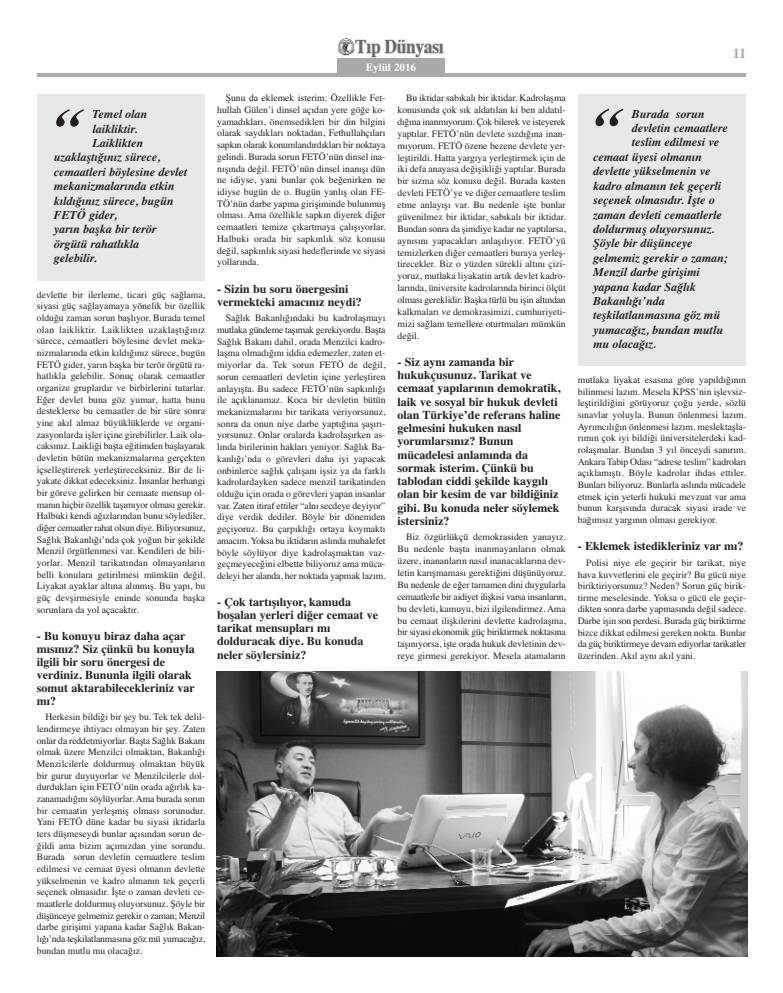
<style>
.page{position:relative;width:783px;height:993px;background:#fff}
.page>*{position:absolute;margin:0;border:0;box-sizing:border-box;transform-origin:0 0}
.t1{font:italic 700 55px "Times";color:#231f20}
.t2{font:700 14px "Times";color:#a8a9ad}
.t3{font:700 12px/13.2px "Times";color:#231f20}
.t4{font:italic 700 12px "Times";color:#231f20}
.t5{font:700 11px "Times";color:#fff}
.t6{font:9.7px/11.7px "Times";color:#231f20;text-align:justify}
</style>
<div class="page">
<hr style="left:37px;top:73px;width:709px;height:4px;background:#a8a9ad">
<img style="left:337px;top:37px;width:107px;height:22px">
<div style="left:337px;top:59px;width:107px;height:18px;background:#a8a9ad"></div>
<img style="left:216px;top:671px;width:531px;height:284px">
<div style="left:37px;top:94px;width:168px;height:186px;background:#e6e7e9"></div>
<div style="left:578px;top:94px;width:168px;height:272px;background:#e6e7e9"></div>
<h1 class="t1" style="left:54px;top:108px;width:29px">“</h1>
<p class="t4" style="left:92px;top:110px;width:56px">Temel olan</p>
<p class="t4" style="left:92px;top:124px;width:47px">laikliktir.</p>
<p class="t4" style="left:92px;top:138px;width:52px">Laiklikten</p>
<p class="t4" style="left:54px;top:153px;width:108px">uzaklaştığınız sürece,</p>
<p class="t4" style="left:54px;top:167px;width:135px">cemaatleri böylesine devlet</p>
<p class="t4" style="left:54px;top:182px;width:122px">mekanizmalarında etkin</p>
<p class="t4" style="left:54px;top:196px;width:121px">kıldığınız sürece, bugün</p>
<p class="t4" style="left:54px;top:210px;width:64px">FETÖ gider,</p>
<p class="t4" style="left:54px;top:225px;width:104px">yarın başka bir terör</p>
<p class="t4" style="left:54px;top:239px;width:87px">örgütü rahatlıkla</p>
<p class="t4" style="left:54px;top:254px;width:45px">gelebilir.</p>
<p class="t6" style="left:37px;top:289px;width:170px">devlette bir ilerleme, ticari güç sağlama, siyasi güç sağlayamaya yönelik bir özellik olduğu zaman sorun başlıyor. Burada temel olan laikliktir. Laiklikten uzaklaştığınız sürece, cemaatleri böylesine devlet meka&shy;nizmalarında etkin kıldığınız sürece, bugün FETÖ gider, yarın başka bir terör örgütü ra&shy;hatlıkla gelebilir. Sonuç olarak cemaatler organize gruplardır ve birbirlerini tutarlar.<br>Eğer devlet buna göz yumar, hatta bunu desteklerse bu cemaatler de bir süre sonra yine akıl almaz büyüklüklerde ve organi&shy;zasyonlarda işler içine girebilirler. Laik ola&shy;caksınız. Laikliği başta eğitimden başlayarak devletin bütün mekanizmalarına gerçekten içselleştirerek yerleştireceksiniz. Bir de li&shy;yakate dikkat edeceksiniz. İnsanlar herhangi bir göreve gelirken bir cemaate mensup ol&shy;manın hiçbir özellik taşımıyor olması gerekir.<br>Halbuki kendi ağızlarından bunu söylediler, diğer cemaatler rahat olsun diye. Biliyorsunuz, Sağlık Bakanlığı’nda çok yoğun bir şekilde Menzil örgütlenmesi var. Kendileri de bili&shy;yorlar. Menzil tarikatından olmayanların belli konulara getirilmesi mümkün değil.<br>Liyakat ayaklar altına alınmış. Bu yapı, bu güç devşirmesiyle eninde sonunda başka sorunlara da yol açacaktır.</p>
<p class="t3" style="left:37px;top:630px;width:159px">- Bu konuyu biraz daha açar mısınız? Siz çünkü bu konuyla ilgili bir soru önergesi de verdiniz. Bununla ilgili olarak somut aktarabilecekleriniz var mı?</p>
<p class="t6" style="left:37px;top:712px;width:170px;text-indent:9px">Herkesin bildiği bir şey bu. Tek tek delil&shy;lendirmeye ihtiyacı olmayan bir şey. Zaten onlar da reddetmiyorlar. Başta Sağlık Bakanı olmak üzere Menzilci olmaktan, Bakanlığı Menzilcilerle doldurmuş olmaktan büyük bir gurur duyuyorlar ve Menzilcilerle dol&shy;durdukları için FETÖ’nün orada ağırlık ka&shy;zanamadığını söylüyorlar. Ama burada sorun bir cemaatin yerleşmiş olması sorunudur.<br>Yani FETÖ düne kadar bu siyasi iktidarla ters düşmeseydi bunlar açısından sorun de&shy;ğildi ama bizim açımızdan yine sorundu.<br>Burada sorun devletin cemaatlere teslim edilmesi ve cemaat üyesi olmanın devlette yükselmenin ve kadro almanın tek geçerli seçenek olmasıdır. İşte o zaman devleti ce&shy;maatlerle doldurmuş oluyorsunuz. Şöyle bir düşünceye gelmemiz gerekir o zaman; Menzil darbe girişimi yapana kadar Sağlık Bakan&shy;lığı’nda teşkilatlanmasına göz mü yumacağız, bundan mutlu mu olacağız.</p>
<p class="t5" style="left:366px;top:63px;width:52px">Eylül 2016</p>
<p class="t6" style="left:217px;top:93px;width:170px;text-indent:9px">Şunu da eklemek isterim: Özellikle Fet&shy;hullah Gülen’i dinsel açıdan yere göğe ko&shy;yamadıkları, önemsedikleri bir din bilgini olarak saydıkları noktadan, Fethullahçıları sapkın olarak konumlandırdıkları bir noktaya gelindi. Burada sorun FETÖ’nün dinsel ina&shy;nışında değil. FETÖ’nün dinsel inanışı dün ne idiyse, yani bunlar çok beğenirken ne idiyse bugün de o. Bugün yanlış olan FE-TÖ’nün darbe yapma girişiminde bulunmuş olması. Ama özellikle sapkın diyerek diğer cemaatleri temize çıkartmaya çalışıyorlar.<br>Halbuki orada bir sapkınlık söz konusu değil, sapkınlık siyasi hedeflerinde ve siyasi yollarında.</p>
<p class="t3" style="left:217px;top:283px;width:146px">- Sizin bu soru önergesini vermekteki amacınız neydi?</p>
<p class="t6" style="left:217px;top:313px;width:170px;text-indent:9px">Sağlık Bakanlığındaki bu kadrolaşmayı mutlaka gündeme taşımak gerekiyordu. Başta Sağlık Bakanı dahil, orada Menzilci kadro&shy;laşma olmadığını iddia edemezler, zaten et&shy;miyorlar da. Tek sorun FETÖ de değil, sorun cemaatleri devletin içine yerleştiren anlayışta. Bu sadece FETÖ’nün sapkınlığı ile açıklanamaz. Koca bir devletin bütün mekanizmalarını bir tarikata veriyorsunuz, sonra da onun niye darbe yaptığına şaşırı&shy;yorsunuz. Onlar oralarda kadrolaşırken as&shy;lında birilerinin hakları yeniyor. Sağlık Ba&shy;kanlığı’nda o görevleri daha iyi yapacak onbinlerce sağlık çalışanı işsiz ya da farklı kadrolardayken sadece menzil tarikatinden olduğu için orada o görevleri yapan insanlar var. Zaten itiraf ettiler “alnı secdeye deyiyor” diye verdik dediler. Böyle bir dönemden geçiyoruz. Bu çarpıklığı ortaya koymaktı amacım. Yoksa bu iktidarın aslında muhalefet böyle söylüyor diye kadrolaşmaktan vaz&shy;geçmeyeceğini elbette biliyoruz ama müca&shy;deleyi her alanda, her noktada yapmak lazım.</p>
<p class="t3" style="left:217px;top:596px;width:162px">- Çok tartışılıyor, kamuda boşalan yerleri diğer cemaat ve tarikat mensupları mı dolduracak diye. Bu konuda neler söylersiniz?</p>
<p class="t6" style="left:397px;top:93px;width:170px;text-indent:9px">Bu iktidar sabıkalı bir iktidar. Kadrolaşma konusunda çok sık aldatılan ki ben aldatıl&shy;dığına inanmıyorum. Çok bilerek ve isteyerek yaptılar. FETÖ’nün devlete sızdığına inan&shy;mıyorum. FETÖ özene bezene devlete yer&shy;leştirildi. Hatta yargıya yerleştirmek için de iki defa anayasa değişikliği yaptılar. Burada bir sızma söz konusu değil. Burada kasten devleti FETÖ’ye ve diğer cemaatlere teslim etme anlayışı var. Bu nedenle işte bunlar güvenilmez bir iktidar, sabıkalı bir iktidar.<br>Bundan sonra da şimdiye kadar ne yaptılarsa, aynısını yapacakları anlaşılıyor. FETÖ’yü temizlerken diğer cemaatleri buraya yerleş&shy;tirecekler. Biz o yüzden sürekli altını çizi&shy;yoruz, mutlaka liyakatin artık devlet kadro&shy;larında, üniversite kadrolarında birinci ölçüt olması gereklidir. Başka türlü bu işin altından kalkmaları ve demokrasimizi, cumhuriyeti&shy;mizi sağlam temellere oturtmaları mümkün değil.</p>
<p class="t3" style="left:397px;top:356px;width:164px">- Siz aynı zamanda bir hukukçusunuz. Tarikat ve cemaat yapılarının demokratik, laik ve sosyal bir hukuk devleti olan Türkiye’de referans haline gelmesini hukuken nasıl yorumlarsınız? Bunun mücadelesi anlamında da sormak isterim. Çünkü bu tablodan ciddi şekilde kaygılı olan bir kesim de var bildiğiniz gibi. Bu konuda neler söylemek istersiniz?</p>
<p class="t6" style="left:397px;top:532px;width:170px;text-indent:9px">Biz özgürlükçü demokrasiden yanayız.<br>Bu nedenle başta inanmayanların olmak üzere, inananların nasıl inanacaklarına dev&shy;letin karışmaması gerektiğini düşünüyoruz.<br>Bu nedenle de eğer tamamen dini duygularla cemaatlerle bir aidiyet ilişkisi varsa insanların, bu devleti, kamuyu, bizi ilgilendirmez. Ama bu cemaat ilişkilerini devlette kadrolaşma, bir siyasi ekonomik güç biriktirmek noktasına taşınıyorsa, işte orada hukuk devletinin dev&shy;reye girmesi gerekiyor. Mesela atamaların</p>
<h2 class="t2" style="left:732px;top:49px;width:15px">11</h2>
<h1 class="t1" style="left:593px;top:108px;width:29px">“</h1>
<p class="t4" style="left:631px;top:109px;width:74px">Burada sorun</p>
<p class="t4" style="left:631px;top:124px;width:97px">devletin cemaatlere</p>
<p class="t4" style="left:631px;top:138px;width:89px">teslim edilmesi ve</p>
<p class="t4" style="left:593px;top:152px;width:110px">cemaat üyesi olmanın</p>
<p class="t4" style="left:593px;top:167px;width:119px">devlette yükselmenin ve</p>
<p class="t4" style="left:593px;top:181px;width:129px">kadro almanın tek geçerli</p>
<p class="t4" style="left:593px;top:196px;width:123px">seçenek olmasıdır. İşte o</p>
<p class="t4" style="left:593px;top:210px;width:130px">zaman devleti cemaatlerle</p>
<p class="t4" style="left:593px;top:224px;width:123px">doldurmuş oluyorsunuz.</p>
<p class="t4" style="left:593px;top:239px;width:101px">Şöyle bir düşünceye</p>
<p class="t4" style="left:593px;top:253px;width:136px">gelmemiz gerekir o zaman;</p>
<p class="t4" style="left:593px;top:268px;width:108px">Menzil darbe girişimi</p>
<p class="t4" style="left:593px;top:282px;width:104px">yapana kadar Sağlık</p>
<p class="t4" style="left:593px;top:296px;width:73px">Bakanlığı’nda</p>
<p class="t4" style="left:593px;top:311px;width:128px">teşkilatlanmasına göz mü</p>
<p class="t4" style="left:593px;top:325px;width:131px">yumacağız, bundan mutlu</p>
<p class="t4" style="left:593px;top:340px;width:64px">mu olacağız.</p>
<p class="t6" style="left:577px;top:375px;width:170px">mutlaka liyakat esasına göre yapıldığının bilinmesi lazım. Mesela KPSS’nin işlevsiz&shy;leştirildiğini görüyoruz çoğu yerde, sözlü sınavlar yoluyla. Bunun önlenmesi lazım.<br>Ayrımcılığın önlenmesi lazım. meslektaşla&shy;rımın çok iyi bildiği üniversitelerdeki kad&shy;rolaşmalar. Bundan 3 yıl önceydi sanırım.<br>Ankara Tabip Odası “adrese teslim” kadroları açıklamıştı. Böyle kadrolar ihdas ettiler.<br>Bunları biliyoruz. Bunlarla aslında mücadele etmek için yeterli hukuki mevzuat var ama bunun karşısında duracak siyasi irade ve bağımsız yargının olması gerekiyor.</p>
<p class="t3" style="left:577px;top:540px;width:167px">- Eklemek istedikleriniz var mı?</p>
<p class="t6" style="left:577px;top:557px;width:170px;text-indent:9px">Polisi niye ele geçirir bir tarikat, niye hava kuvvetlerini ele geçirir? Bu gücü niye biriktiriyorsunuz? Neden? Sorun güç birik&shy;tirme meselesinde. Yoksa o gücü ele geçir&shy;dikten sonra darbe yapmasında değil sadece.<br>Darbe işin son perdesi. Burada güç biriktirme bizce dikkat edilmesi gereken nokta. Bunlar da güç biriktirmeye devam ediyorlar tarikatler üzerinden. Akıl aynı akıl yani.</p>
</div>
